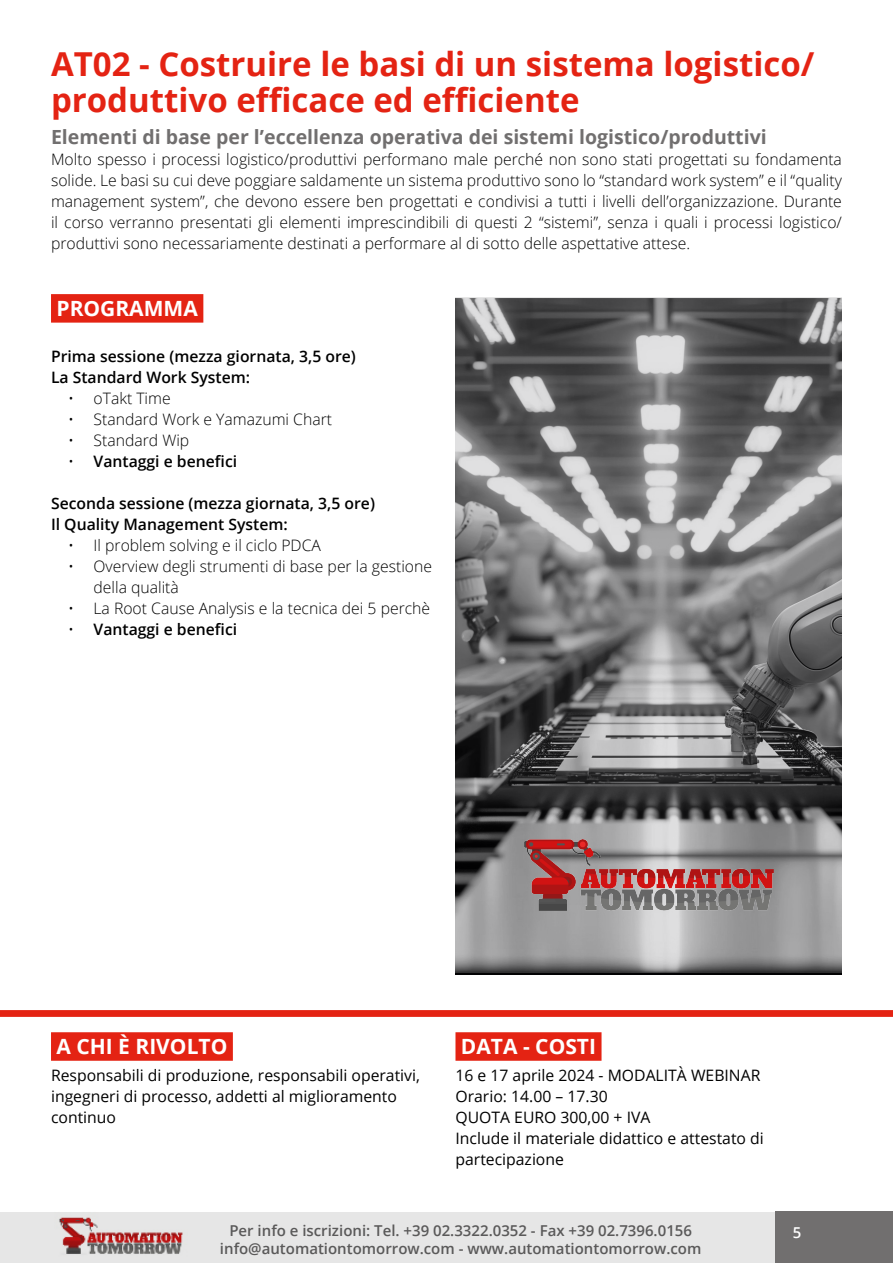
<style>
.page{position:relative;width:893px;height:1263px;background:#fff}
.page>*{position:absolute;margin:0;border:0;box-sizing:border-box;transform-origin:0 0}
.titolo_grigio{font:700 33px/36px "Open Sans";color:#e42313}
.elenco_neretto{font:700 21px "Open Sans";color:#fff}
.titolo_grigio-2{font:700 19.5px "Open Sans";color:#716f6f}
.paragrafo-corso{font:300 15.75px/21px "Open Sans";color:#000;text-align:justify}
.t1{font:15.75px/21px "Open Sans";color:#000}
.elenco_neretto-2{font:600 15.75px "Open Sans";color:#000}
.t2{font:600 15px "Open Sans";color:#646363}
.t3{font:600 15px "Open Sans";color:#fff}
.s1{font-weight:300}
</style>
<div class="page">
<svg style="left:455px;top:297px;width:387px;height:677px;background:#777778"></svg>
<img style="left:524px;top:839px;width:249px;height:72px">
<div style="left:51px;top:294px;width:152px;height:29px;background:#e42313"></div>
<div style="left:51px;top:1032px;width:182px;height:29px;background:#e42313"></div>
<div style="left:455px;top:1032px;width:146px;height:29px;background:#e42313"></div>
<svg style="left:0;top:1211px;width:893px;height:52px;background:#e1dcdc"></svg>
<div style="left:776px;top:1212px;width:117px;height:51px;background:#716f6f"></div>
<div style="left:0;top:1010px;width:893px;height:7px;background:#e42313"></div>
<p class="titolo_grigio" style="left:51px;top:45px;width:765px">AT02 - Costruire le basi di un sistema logistico/ produttivo efficace ed efficiente</p>
<p class="titolo_grigio-2" style="left:51px;top:123px;width:717px">Elementi di base per l’eccellenza operativa dei sistemi logistico/produttivi</p>
<p class="paragrafo-corso" style="left:51px;top:148px;width:792px">Molto spesso i processi logistico/produttivi performano male perché non sono stati progettati su fondamenta solide. Le basi su cui deve poggiare saldamente un sistema produttivo sono lo “standard work system” e il “quality management system”, che devono essere ben progettati e condivisi a tutti i livelli dell’organizzazione. Durante il corso verranno presentati gli elementi imprescindibili di questi 2 “sistemi”, senza i quali i processi logistico/ produttivi sono necessariamente destinati a performare al di sotto delle aspettative attese.</p>
<p class="elenco_neretto" style="left:56px;top:293px;width:143px">PROGRAMMA</p>
<p class="elenco_neretto-2" style="left:51px;top:346px;width:306px">Prima sessione (mezza giornata, 3,5 ore)</p>
<p class="elenco_neretto-2" style="left:51px;top:367px;width:201px">La Standard Work System:</p>
<p class="paragrafo-corso" style="left:68px;top:388px;width:104px">• oTakt Time</p>
<p class="paragrafo-corso" style="left:68px;top:409px;width:266px">• Standard Work e Yamazumi Chart</p>
<p class="paragrafo-corso" style="left:68px;top:430px;width:123px">• Standard Wip</p>
<p class="elenco_neretto-2" style="left:68px;top:451px;width:171px"><span class="s1">•</span> Vantaggi e benefici</p>
<p class="elenco_neretto-2" style="left:51px;top:493px;width:325px">Seconda sessione (mezza giornata, 3,5 ore)</p>
<p class="elenco_neretto-2" style="left:51px;top:514px;width:238px">Il Quality Management System:</p>
<p class="paragrafo-corso" style="left:68px;top:535px;width:254px">• Il problem solving e il ciclo PDCA</p>
<p class="paragrafo-corso" style="left:94px;top:556px;width:340px;text-indent:-26px">• Overview degli strumenti di base per la gestione della qualità</p>
<p class="paragrafo-corso" style="left:68px;top:598px;width:364px">• La Root Cause Analysis e la tecnica dei 5 perchè</p>
<p class="elenco_neretto-2" style="left:68px;top:619px;width:171px"><span class="s1">•</span> Vantaggi e benefici</p>
<p class="elenco_neretto" style="left:56px;top:1031px;width:172px">A CHI È RIVOLTO</p>
<p class="t1" style="left:51px;top:1064px;width:370px">Responsabili di produzione, responsabili operativi, ingegneri di processo, addetti al miglioramento continuo</p>
<p class="elenco_neretto" style="left:461px;top:1031px;width:137px">DATA - COSTI</p>
<p class="t1" style="left:455px;top:1064px;width:306px">16 e 17 aprile 2024 - MODALITÀ WEBINAR</p>
<p class="t1" style="left:455px;top:1085px;width:196px">Orario: 14.00 – 17.30<br>QUOTA EURO 300,00 + IVA</p>
<p class="t1" style="left:455px;top:1127px;width:310px">Include il materiale didattico e attestato di partecipazione</p>
<p class="t2" style="left:229px;top:1220px;width:464px">Per info e iscrizioni: Tel. +39 02.3322.0352 - Fax +39 02.7396.0156</p>
<p class="t2" style="left:220px;top:1238px;width:483px">info@automationtomorrow.com - www.automationtomorrow.com</p>
<p class="t3" style="left:793px;top:1222px;width:10px">5</p>
</div>
